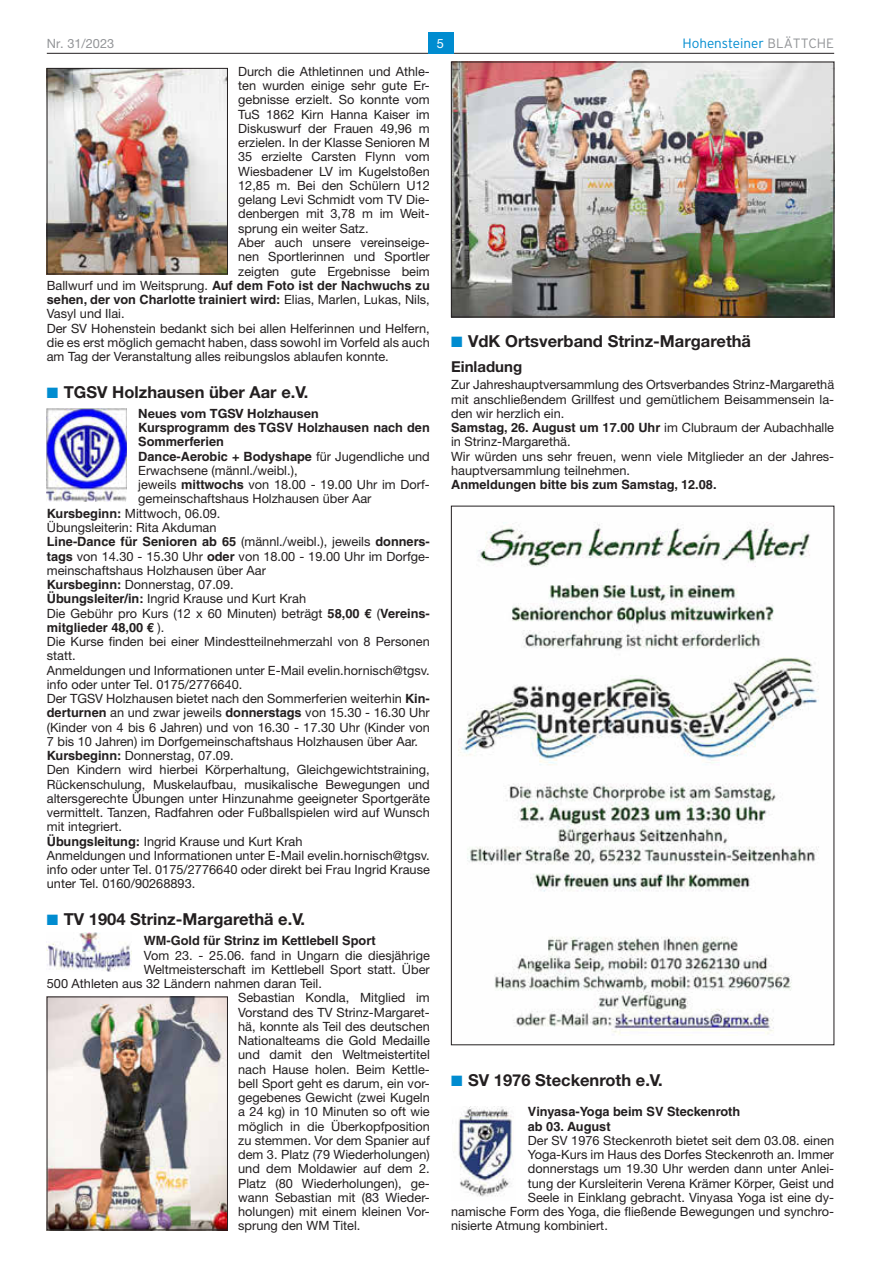
<style>
.page{position:relative;width:881px;height:1263px;background:#fff}
.page>*{position:absolute;margin:0;border:0;box-sizing:border-box;transform-origin:0 0}
.t1{font:700 16.5px "Helvetica Neue LT";color:#231f20}
.t2{font:700 15px "Helvetica Neue LT";color:#231f20}
.t3{font:300 13.5px "Interstate";color:#008cd0}
.t4{font:12.75px/14.2px "Helvetica Neue LT";color:#231f20}
.t5{font:700 12.75px/14.2px "Helvetica LT";color:#231f20}
.t6{font:700 12.75px "Helvetica Neue LT";color:#231f20}
.t7{font:12.75px "Helvetica Neue LT";color:#939598}
.t8{font:12.75px "Helvetica Neue LT";color:#fff}
.s1{color:#939598}
.s2{font-family:"Helvetica Neue LT";font-weight:400}
.s3{color:#008cd0}
.s4{font-family:"Helvetica LT";font-weight:700}
</style>
<div class="page">
<hr style="left:47px;top:53px;width:786px;height:1px;background:#231f20">
<div style="left:427px;top:32px;width:26px;height:21px;background:#008cd0"></div>
<img style="left:49px;top:70px;width:176px;height:202px">
<div style="left:47px;top:68px;width:180px;height:206px;border:1px solid #231f20"></div>
<img style="left:47px;top:408px;width:79px;height:93px">
<img style="left:47px;top:933px;width:85px;height:38px">
<img style="left:49px;top:999px;width:176px;height:229px">
<div style="left:47px;top:997px;width:180px;height:233px;border:1px solid #231f20"></div>
<img style="left:453px;top:64px;width:378px;height:251px">
<div style="left:451px;top:62px;width:382px;height:255px;border:1px solid #231f20"></div>
<img style="left:458px;top:522px;width:361px;height:513px">
<img style="left:458px;top:1106px;width:55px;height:91px">
<p class="t7" style="left:47px;top:36px;width:69px">Nr. 31/2023</p>
<p class="t8" style="left:437px;top:36px;width:9px">5</p>
<p class="t3" style="left:682px;top:35px;width:153px">Hohensteiner <span class="s1">BLÄTTCHE</span></p>
<p class="t4" style="left:238px;top:64px;width:193px">Durch die Athletinnen und Athle&shy;ten wurden einige sehr gute Er&shy;gebnisse erzielt. So konnte vom<br>TuS 1862 Kirn Hanna Kaiser im<br>Diskuswurf der Frauen 49,96 m erzielen. In der Klasse Senioren M<br>35 erzielte Carsten Flynn vom<br>Wiesbadener LV im Kugelstoßen<br>12,85 m. Bei den Schülern U12 gelang Levi Schmidt vom TV Die&shy;denbergen mit 3,78 m im Weit&shy;sprung ein weiter Satz.<br>Aber auch unsere vereinseige&shy;nen Sportlerinnen und Sportler zeigten gute Ergebnisse beim</p>
<p class="t5" style="left:47px;top:278px;width:384px"><span class="s2">Ballwurf und im Weitsprung.</span> Auf dem Foto ist der Nachwuchs zu sehen, der von Charlotte trainiert wird: <span class="s2">Elias, Marlen, Lukas, Nils,</span></p>
<p class="t4" style="left:47px;top:306px;width:384px">Vasyl und Ilai.<br>Der SV Hohenstein bedankt sich bei allen Helferinnen und Helfern, die es erst möglich gemacht haben, dass sowohl im Vorfeld als auch am Tag der Veranstaltung alles reibungslos ablaufen konnte.</p>
<p class="t1" style="left:47px;top:382px;width:263px"><span class="s3">■</span> TGSV Holzhausen über Aar e.V.</p>
<p class="t6" style="left:138px;top:405px;width:182px">Neues vom TGSV Holzhausen</p>
<p class="t5" style="left:138px;top:420px;width:293px">Kursprogramm des TGSV Holzhausen nach den<br>Sommerferien<br>Dance-Aerobic + Bodyshape <span class="s2">für Jugendliche und</span></p>
<p class="t4" style="left:138px;top:463px;width:161px">Erwachsene (männl./weibl.),</p>
<p class="t4" style="left:138px;top:477px;width:293px">jeweils <span class="s4">mittwochs</span> von 18.00 - 19.00 Uhr im Dorf-</p>
<p class="t4" style="left:138px;top:492px;width:235px">gemeinschaftshaus Holzhausen über Aar</p>
<p class="t4" style="left:47px;top:506px;width:175px"><span class="s4">Kursbeginn:</span> Mittwoch, 06.09.</p>
<p class="t4" style="left:47px;top:520px;width:171px">Übungsleiterin: Rita Akduman</p>
<p class="t5" style="left:47px;top:534px;width:384px">Line-Dance für Senioren ab 65 <span class="s2">(männl./weibl.), jeweils</span> donners-</p>
<p class="t4" style="left:47px;top:549px;width:384px"><span class="s4">tags</span> von 14.30 - 15.30 Uhr <span class="s4">oder</span> von 18.00 - 19.00 Uhr im Dorfge&shy;meinschaftshaus Holzhausen über Aar<br><span class="s4">Kursbeginn:</span> Donnerstag, 07.09.<br><span class="s4">Übungsleiter/in:</span> Ingrid Krause und Kurt Krah<br>Die Gebühr pro Kurs (12 x 60 Minuten) beträgt <span class="s4">58,00 €</span> (<span class="s4">Vereins-</span></p>
<p class="t5" style="left:47px;top:620px;width:119px">mitglieder 48,00 € <span class="s2">).</span></p>
<p class="t4" style="left:47px;top:634px;width:384px">Die Kurse finden bei einer Mindestteilnehmerzahl von 8 Personen statt.<br>Anmeldungen und Informationen unter E-Mail evelin.hornisch@tgsv. info oder unter Tel. 0175/2776640.<br>Der TGSV Holzhausen bietet nach den Sommerferien weiterhin <span class="s4">Kin&shy;derturnen</span> an und zwar jeweils <span class="s4">donnerstags</span> von 15.30 - 16.30 Uhr (Kinder von 4 bis 6 Jahren) und von 16.30 - 17.30 Uhr (Kinder von 7 bis 10 Jahren) im Dorfgemeinschaftshaus Holzhausen über Aar.<br><span class="s4">Kursbeginn:</span> Donnerstag, 07.09.<br>Den Kindern wird hierbei Körperhaltung, Gleichgewichtstraining, Rückenschulung, Muskelaufbau, musikalische Bewegungen und altersgerechte Übungen unter Hinzunahme geeigneter Sportgeräte vermittelt. Tanzen, Radfahren oder Fußballspielen wird auf Wunsch mit integriert.<br><span class="s4">Übungsleitung:</span> Ingrid Krause und Kurt Krah<br>Anmeldungen und Informationen unter E-Mail evelin.hornisch@tgsv. info oder unter Tel. 0175/2776640 oder direkt bei Frau Ingrid Krause unter Tel. 0160/90268893.</p>
<p class="t1" style="left:47px;top:909px;width:260px"><span class="s3">■</span> TV 1904 Strinz-Margarethä e.V.</p>
<p class="t5" style="left:144px;top:933px;width:233px">WM-Gold für Strinz im Kettlebell Sport</p>
<p class="t4" style="left:144px;top:948px;width:287px">Vom 23. - 25.06. fand in Ungarn die diesjährige</p>
<p class="t4" style="left:144px;top:962px;width:287px">Weltmeisterschaft im Kettlebell Sport statt. Über</p>
<p class="t4" style="left:47px;top:976px;width:276px">500 Athleten aus 32 Ländern nahmen daran Teil.</p>
<p class="t4" style="left:238px;top:990px;width:193px">Sebastian Kondla, Mitglied im</p>
<p class="t4" style="left:238px;top:1005px;width:193px">Vorstand des TV Strinz-Margaret-</p>
<p class="t4" style="left:238px;top:1019px;width:193px">hä, konnte als Teil des deutschen</p>
<p class="t4" style="left:238px;top:1033px;width:193px">Nationalteams die Gold Medaille</p>
<p class="t4" style="left:238px;top:1047px;width:193px">und damit den Weltmeistertitel</p>
<p class="t4" style="left:238px;top:1062px;width:193px">nach Hause holen. Beim Kettle-</p>
<p class="t4" style="left:238px;top:1076px;width:193px">bell Sport geht es darum, ein vor-</p>
<p class="t4" style="left:238px;top:1090px;width:193px">gegebenes Gewicht (zwei Kugeln</p>
<p class="t4" style="left:238px;top:1104px;width:193px">a 24 kg) in 10 Minuten so oft wie</p>
<p class="t4" style="left:238px;top:1119px;width:193px">möglich in die Überkopfposition</p>
<p class="t4" style="left:238px;top:1133px;width:193px">zu stemmen. Vor dem Spanier auf</p>
<p class="t4" style="left:238px;top:1147px;width:193px">dem 3. Platz (79 Wiederholungen)</p>
<p class="t4" style="left:238px;top:1161px;width:193px">und dem Moldawier auf dem 2.</p>
<p class="t4" style="left:238px;top:1176px;width:193px">Platz (80 Wiederholungen), ge-</p>
<p class="t4" style="left:238px;top:1190px;width:193px">wann Sebastian mit (83 Wieder-</p>
<p class="t4" style="left:238px;top:1204px;width:193px">holungen) mit einem kleinen Vor-</p>
<p class="t4" style="left:238px;top:1218px;width:124px">sprung den WM Titel.</p>
<p class="t1" style="left:451px;top:331px;width:301px"><span class="s3">■</span> VdK Ortsverband Strinz-Margarethä</p>
<p class="t2" style="left:451px;top:357px;width:73px">Einladung</p>
<p class="t4" style="left:451px;top:378px;width:384px;text-align:justify">Zur Jahreshauptversammlung des Ortsverbandes Strinz-Margarethä mit anschließendem Grillfest und gemütlichem Beisammensein la&shy;den wir herzlich ein.</p>
<p class="t5" style="left:451px;top:420px;width:384px">Samstag, 26. August um 17.00 Uhr <span class="s2">im Clubraum der Aubachhalle</span></p>
<p class="t4" style="left:451px;top:435px;width:384px">in Strinz-Margarethä.<br>Wir würden uns sehr freuen, wenn viele Mitglieder an der Jahres&shy;hauptversammlung teilnehmen.</p>
<p class="t5" style="left:451px;top:477px;width:267px">Anmeldungen bitte bis zum Samstag, 12.08.</p>
<p class="t1" style="left:451px;top:1070px;width:213px"><span class="s3">■</span> SV 1976 Steckenroth e.V.</p>
<p class="t5" style="left:527px;top:1104px;width:214px">Vinyasa-Yoga beim SV Steckenroth ab 03. August</p>
<p class="t4" style="left:527px;top:1133px;width:308px">Der SV 1976 Steckenroth bietet seit dem 03.08. einen</p>
<p class="t4" style="left:527px;top:1147px;width:308px">Yoga-Kurs im Haus des Dorfes Steckenroth an. Immer</p>
<p class="t4" style="left:527px;top:1161px;width:308px">donnerstags um 19.30 Uhr werden dann unter Anlei-</p>
<p class="t4" style="left:527px;top:1176px;width:308px">tung der Kursleiterin Verena Krämer Körper, Geist und</p>
<p class="t4" style="left:527px;top:1190px;width:308px">Seele in Einklang gebracht. Vinyasa Yoga ist eine dy-</p>
<p class="t4" style="left:451px;top:1204px;width:384px">namische Form des Yoga, die fließende Bewegungen und synchro-</p>
<p class="t4" style="left:451px;top:1218px;width:158px">nisierte Atmung kombiniert.</p>
</div>
